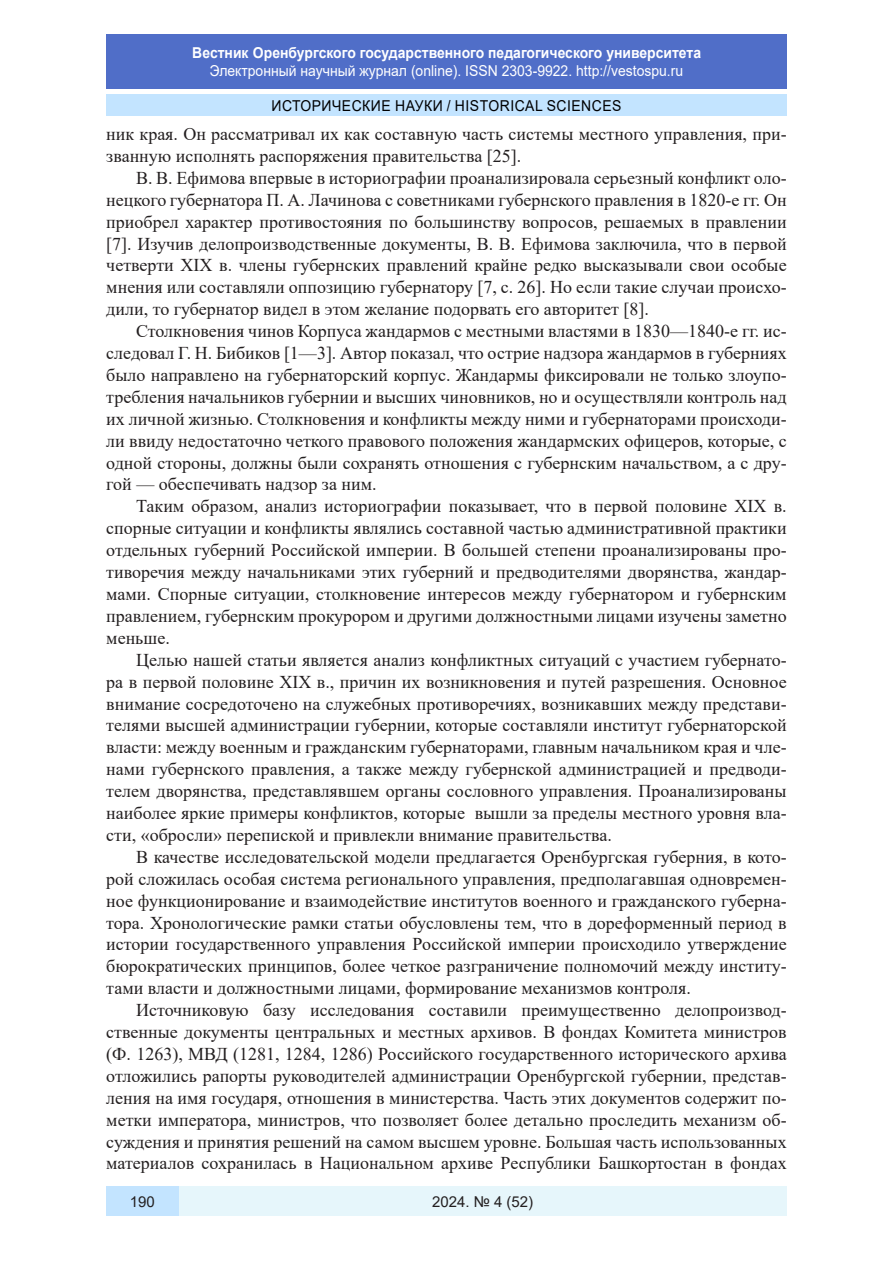
<style>
.page{position:relative;width:893px;height:1263px;background:#fff}
.page>*{position:absolute;margin:0;border:0;box-sizing:border-box;transform-origin:0 0}
.Стиль2{font:18px/21.9px "Times New Roman";color:#231f20;text-align:justify}
.t1{font:15px "Arial";color:#fff;scale:.93 1}
.t2{font:700 15px "Arial";color:#fff;scale:.93 1}
.t3{font:15px "Arial";letter-spacing:.035em;color:#000;scale:.93 1}
.t4{font:15px "Arial";color:#231f20}
</style>
<div class="page">
<div style="left:106px;top:34px;width:681px;height:55px;background:#506ec8"></div>
<div style="left:106px;top:95px;width:681px;height:21px;background:#c3e4ff"></div>
<div style="left:179px;top:1186px;width:608px;height:30px;background:#e6f6fb"></div>
<div style="left:106px;top:1186px;width:73px;height:30px;background:#c3e4ff"></div>
<p class="t2" style="left:192px;top:42px;width:549px">Вестник Оренбургского государственного педагогического университета</p>
<p class="t1" style="left:210px;top:60px;width:511px">Электронный научный журнал (online). ISSN 2303-9922. http://vestospu.ru</p>
<p class="t3" style="left:271px;top:95px;width:378px">ИСТОРИЧЕСКИЕ НАУКИ / HISTORICAL SCIENCES</p>
<p class="Стиль2" style="left:106px;top:122px;width:682px">ник края. Он рассматривал их как составную часть системы местного управления, при&shy;званную исполнять распоряжения правительства [25].</p>
<p class="Стиль2" style="left:106px;top:166px;width:682px;text-indent:30px">В. В. Ефимова впервые в историографии проанализировала серьезный конфликт оло&shy;нецкого губернатора П. А. Лачинова с советниками губернского правления в 1820-е гг. Он приобрел характер противостояния по большинству вопросов, решаемых в правлении [7]. Изучив делопроизводственные документы, В. В. Ефимова заключила, что в первой четверти XIX в. члены губернских правлений крайне редко высказывали свои особые мнения или составляли оппозицию губернатору [7, с. 26]. Но если такие случаи происхо&shy;дили, то губернатор видел в этом желание подорвать его авторитет [8].</p>
<p class="Стиль2" style="left:106px;top:320px;width:682px;text-indent:30px">Столкновения чинов Корпуса жандармов с местными властями в 1830—1840-е гг. ис&shy;следовал Г. Н. Бибиков [1—3]. Автор показал, что острие надзора жандармов в губерниях было направлено на губернаторский корпус. Жандармы фиксировали не только злоупо&shy;требления начальников губернии и высших чиновников, но и осуществляли контроль над их личной жизнью. Столкновения и конфликты между ними и губернаторами происходи&shy;ли ввиду недостаточно четкого правового положения жандармских офицеров, которые, с одной стороны, должны были сохранять отношения с губернским начальством, а с дру&shy;гой — обеспечивать надзор за ним.</p>
<p class="Стиль2" style="left:106px;top:495px;width:682px;text-indent:30px">Таким образом, анализ историографии показывает, что в первой половине XIX в. спорные ситуации и конфликты являлись составной частью административной практики отдельных губерний Российской империи. В большей степени проанализированы про&shy;тиворечия между начальниками этих губерний и предводителями дворянства, жандар&shy;мами. Спорные ситуации, столкновение интересов между губернатором и губернским правлением, губернским прокурором и другими должностными лицами изучены заметно меньше.</p>
<p class="Стиль2" style="left:106px;top:648px;width:682px;text-indent:30px">Целью нашей статьи является анализ конфликтных ситуаций с участием губернато&shy;ра в первой половине XIX в., причин их возникновения и путей разрешения. Основное внимание сосредоточено на служебных противоречиях, возникавших между представи&shy;телями высшей администрации губернии, которые составляли институт губернаторской власти: между военным и гражданским губернаторами, главным начальником края и чле&shy;нами губернского правления, а также между губернской администрацией и предводи&shy;телем дворянства, представлявшем органы сословного управления. Проанализированы наиболее яркие примеры конфликтов, которые вышли за пределы местного уровня вла&shy;сти, «обросли» перепиской и привлекли внимание правительства.</p>
<p class="Стиль2" style="left:106px;top:845px;width:682px;text-indent:30px">В качестве исследовательской модели предлагается Оренбургская губерния, в кото&shy;рой сложилась особая система регионального управления, предполагавшая одновремен&shy;ное функционирование и взаимодействие институтов военного и гражданского губерна&shy;тора. Хронологические рамки статьи обусловлены тем, что в дореформенный период в истории государственного управления Российской империи происходило утверждение бюрократических принципов, более четкое разграничение полномочий между институ&shy;тами власти и должностными лицами, формирование механизмов контроля.</p>
<p class="Стиль2" style="left:106px;top:998px;width:682px;text-indent:30px">Источниковую базу исследования составили преимущественно делопроизвод&shy;ственные документы центральных и местных архивов. В фондах Комитета министров (Ф. 1263), МВД (1281, 1284, 1286) Российского государственного исторического архива отложились рапорты руководителей администрации Оренбургской губернии, представ&shy;ления на имя государя, отношения в министерства. Часть этих документов содержит по&shy;метки императора, министров, что позволяет более детально проследить механизм об&shy;суждения и принятия решений на самом высшем уровне. Большая часть использованных материалов сохранилась в Национальном архиве Республики Башкортостан в фондах</p>
<p class="t4" style="left:130px;top:1191px;width:27px">190</p>
<p class="t4" style="left:432px;top:1192px;width:103px">2024. № 4 (52)</p>
</div>
